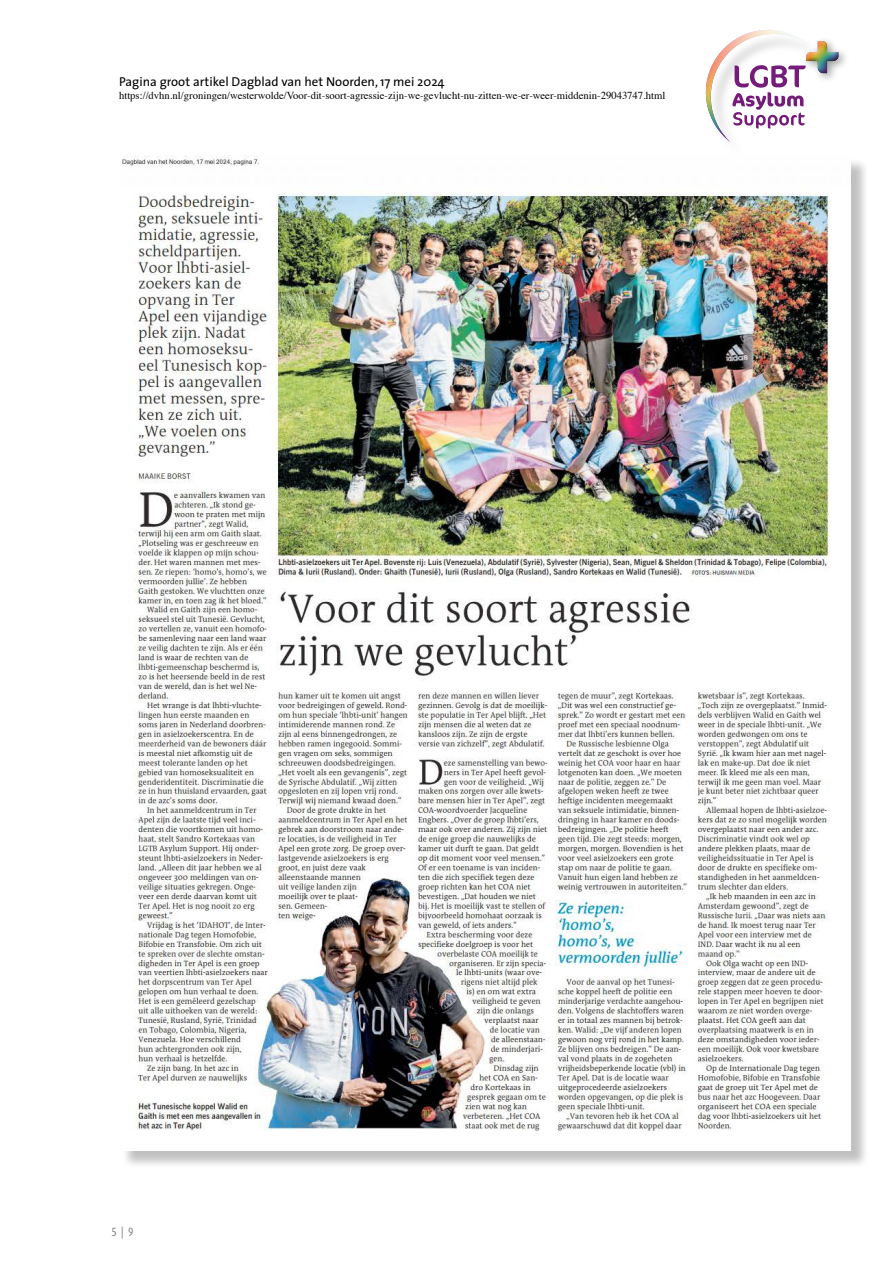
<style>
.page{position:relative;width:893px;height:1263px;background:#fff}
.page>*{position:absolute;margin:0;border:0;box-sizing:border-box;transform-origin:0 0}
.t1{font:12.9px "The Sans";color:#000}
.t2{font:12px "Dax Condensed";color:#808285}
.t3{font:10.65px "Times";color:#000}
</style>
<div class="page">
<div style="left:801px;top:36px;width:48px;height:48px;background:#000;opacity:.38"></div>
<svg style="left:705px;top:29px;width:133px;height:113px"></svg>
<div style="left:801px;top:36px;width:41px;height:36px;background:#fff"></div>
<div style="left:802px;top:41px;width:41px;height:33px;background:#000;opacity:.75"></div>
<div style="left:121px;top:158px;width:748px;height:1011px;background:#000;opacity:.25"></div>
<img style="left:121px;top:155px;width:729px;height:995px">
<p class="t1" style="left:119px;top:71px;width:327px">Pagina groot artikel Dagblad van het Noorden, 17 mei 2024</p>
<p class="t3" style="left:119px;top:85px;width:548px">https://dvhn.nl/groningen/westerwolde/Voor-dit-soort-agressie-zijn-we-gevlucht-nu-zitten-we-er-weer-middenin-29043747.html</p>
<p class="t2" style="left:111px;top:1225px;width:23px">5 | 9</p>
</div>
